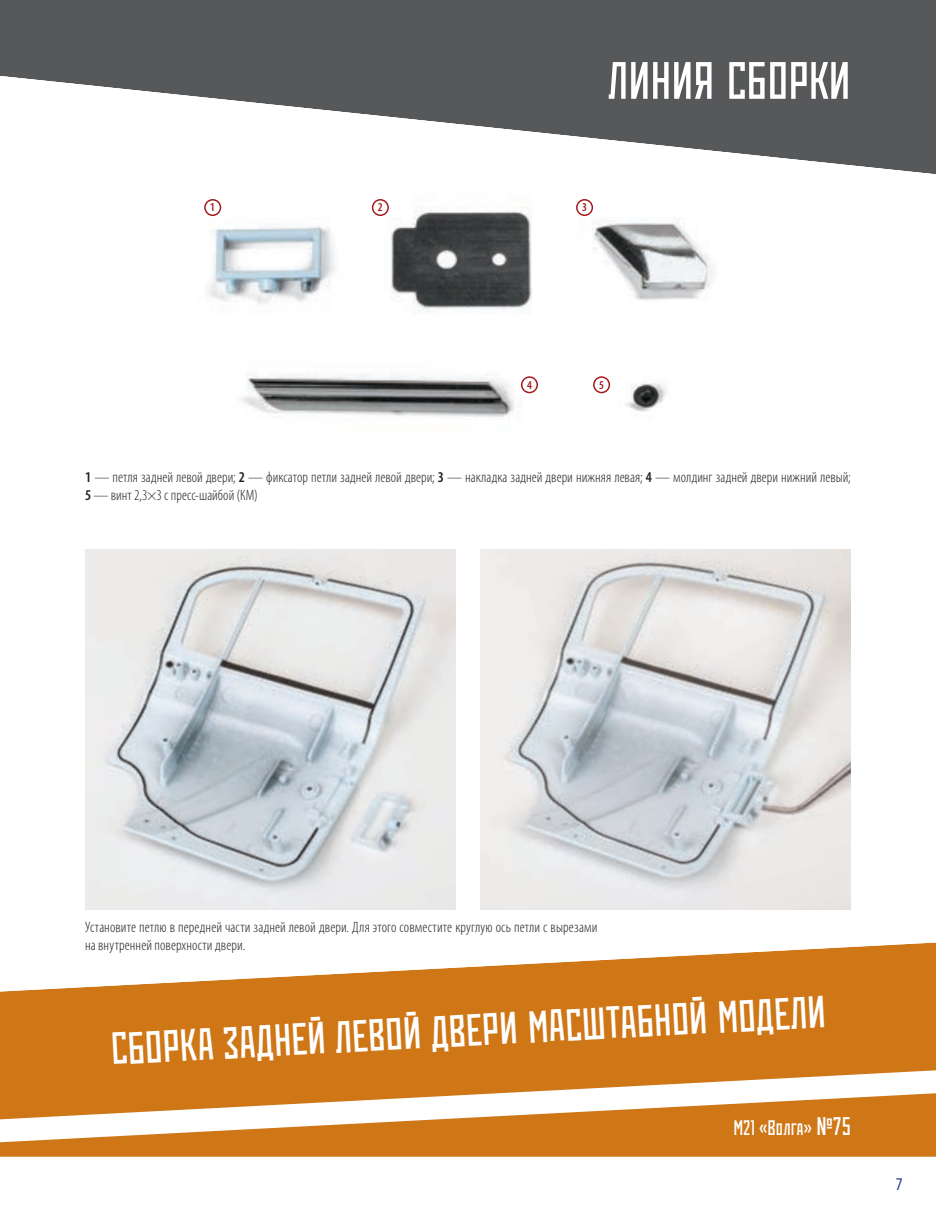
<style>
.page{position:relative;width:936px;height:1212px;background:#fff}
.page>*{position:absolute;margin:0;border:0;box-sizing:border-box;transform-origin:0 0}
.t1{font:52.5px "Rodchenko Cond C";color:#fff}
.t2{font:45px "Rodchenko Cond C";color:#fff}
.t3{font:21px "Rodchenko Cond C";letter-spacing:.01em;color:#fff}
.t4{font:condensed 18px "Myriad Pro";color:#253f8e}
.t5{font:300 condensed 15px/18px "Myriad Pro";letter-spacing:.005em;color:#231f20}
.t6{font:600 condensed 12px "Myriad Pro";color:#a5181b}
.s1{font-weight:600}
.s2{font-size:25.5px}
</style>
<div class="page">
<img style="left:85px;top:549px;width:370px;height:360px">
<img style="left:480px;top:549px;width:370px;height:360px">
<img style="left:208px;top:206px;width:505px;height:212px">
<svg style="left:204px;top:199px;width:17px;height:17px"></svg>
<svg style="left:0;top:0;width:935px;height:174px;fill:#57585a"></svg>
<svg style="left:521px;top:376px;width:17px;height:17px"></svg>
<svg style="left:576px;top:199px;width:17px;height:17px"></svg>
<svg style="left:372px;top:199px;width:17px;height:17px"></svg>
<svg style="left:593px;top:376px;width:17px;height:17px"></svg>
<svg style="left:0;top:1044px;width:935px;height:113px;fill:#cf7617"></svg>
<svg style="left:0;top:942px;width:935px;height:102px;fill:#cf7617"></svg>
<p class="t6" style="left:210px;top:200px;width:6px">1</p>
<h1 class="t1" style="left:609px;top:54px;width:243px">ЛИНИЯ СБОРКИ</h1>
<h1 class="t1" style="left:610px;top:54px;width:242px">СОТН ЛУЧШИХ</h1>
<p class="t6" style="left:378px;top:200px;width:6px">2</p>
<p class="t6" style="left:582px;top:200px;width:6px">3</p>
<p class="t6" style="left:527px;top:377px;width:6px">4</p>
<p class="t6" style="left:599px;top:377px;width:6px">5</p>
<p class="t5" style="left:85px;top:468px;width:767px"><span class="s1">1</span> — петля задней левой двери; <span class="s1">2</span> — фиксатор петли задней левой двери; <span class="s1">3</span> — накладка задней двери нижняя левая; <span class="s1">4</span> — молдинг задней двери нижний левый;<br><span class="s1">5</span> — винт 2,3×3 с пресс-шайбой (КМ)</p>
<p class="t5" style="left:85px;top:918px;width:513px">Установите петлю в передней части задней левой двери. Для этого совместите круглую ось петли с вырезами на внутренней поверхности двери.</p>
<h2 class="t2" style="left:110px;top:1026px;width:717px;rotate:-3deg">СБОРКА ЗАДНЕЙ ЛЕВОЙ ДВЕРИ МАСШТАБНОЙ МОДЕЛИ</h2>
<h3 class="t3" style="left:733px;top:1117px;width:119px">М21 «Волга» <span class="s2">№75</span></h3>
<p class="t4" style="left:895px;top:1173px;width:8px">7</p>
</div>
